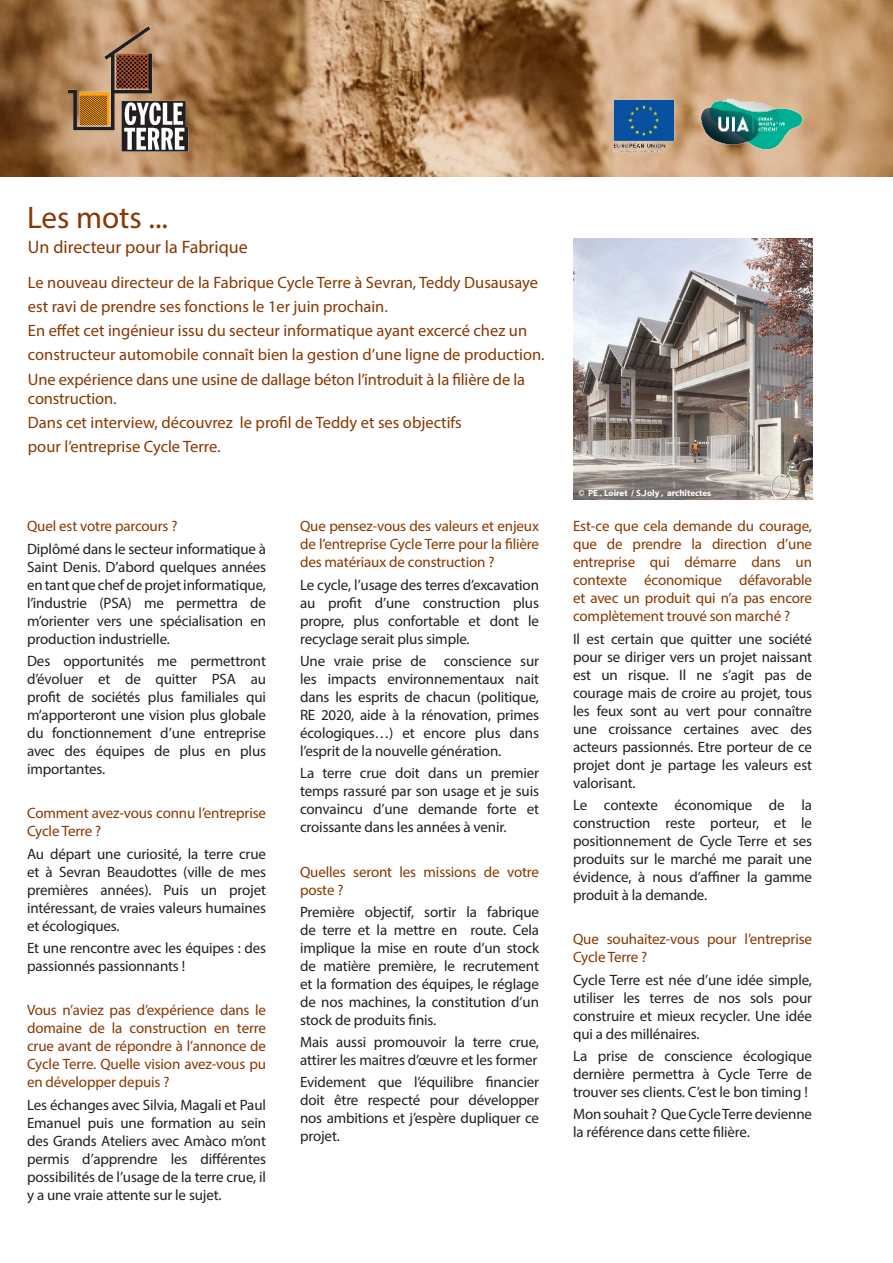
<style>
.page{position:relative;width:893px;height:1263px;background:#fff}
.page>*{position:absolute;margin:0;border:0;box-sizing:border-box;transform-origin:0 0}
.t1{font:31.2px "Myriad Pro";color:#893700}
.t2{font:18px "Myriad Pro";color:#893700}
.t3{font:16.5px/19.8px "Myriad Pro";color:#893700}
.t4{font:15px/18px "Myriad Pro";letter-spacing:-.01em;color:#231f20;text-align:justify}
.t5{font:15px/18px "Myriad Pro";letter-spacing:-.01em;color:#893700}
.t6{font:700 9px "Myriad Pro";color:#fff}
</style>
<div class="page">
<img style="left:0;top:0;width:893px;height:176px">
<img style="left:68px;top:26px;width:132px;height:131px">
<img style="left:598px;top:83px;width:220px;height:82px">
<img style="left:573px;top:238px;width:239px;height:262px">
<p class="t1" style="left:27px;top:198px;width:142px">Les mots ...</p>
<p class="t2" style="left:28px;top:236px;width:221px">Un directeur pour la Fabrique</p>
<p class="t3" style="left:28px;top:273px;width:512px">Le nouveau directeur de la Fabrique Cycle Terre à Sevran, Teddy Dusausaye</p>
<p class="t3" style="left:28px;top:297px;width:361px">est ravi de prendre ses fonctions le 1er juin prochain.</p>
<p class="t3" style="left:28px;top:321px;width:501px">En effet cet ingénieur issu du secteur informatique ayant excercé chez un</p>
<p class="t3" style="left:28px;top:345px;width:518px">constructeur automobile connaît bien la gestion d’une ligne de production.</p>
<p class="t3" style="left:28px;top:369px;width:499px">Une expérience dans une usine de dallage béton l’introduit à la filière de la construction.</p>
<p class="t3" style="left:28px;top:413px;width:435px">Dans cet interview, découvrez le profil de Teddy et ses objectifs</p>
<p class="t3" style="left:28px;top:437px;width:194px">pour l’entreprise Cycle Terre.</p>
<p class="t5" style="left:27px;top:517px;width:152px">Quel est votre parcours ?</p>
<p class="t4" style="left:27px;top:539px;width:240px">Diplômé dans le secteur informatique à Saint Denis. D’abord quelques années en tant que chef de projet informatique, l’industrie (PSA) me permettra de m’orienter vers une spécialisation en production industrielle.</p>
<p class="t4" style="left:27px;top:652px;width:240px">Des opportunités me permettront d’évoluer et de quitter PSA au profit de sociétés plus familiales qui m’apporteront une vision plus globale du fonctionnement d’une entreprise avec des équipes de plus en plus importantes.</p>
<p class="t5" style="left:27px;top:804px;width:240px">Comment avez-vous connu l’entreprise<br>Cycle Terre ?</p>
<p class="t4" style="left:27px;top:844px;width:240px">Au départ une curiosité, la terre crue et à Sevran Beaudottes (ville de mes premières années). Puis un projet intéressant, de vraies valeurs humaines et écologiques.</p>
<p class="t4" style="left:27px;top:939px;width:240px">Et une rencontre avec les équipes : des passionnés passionnants !</p>
<p class="t5" style="left:27px;top:1001px;width:240px;text-align:justify">Vous n’aviez pas d’expérience dans le domaine de la construction en terre crue avant de répondre à l’annonce de Cycle Terre. Quelle vision avez-vous pu en développer depuis ?</p>
<p class="t4" style="left:27px;top:1095px;width:240px">Les échanges avec Silvia, Magali et Paul Emanuel puis une formation au sein des Grands Ateliers avec Amàco m’ont permis d’apprendre les différentes possibilités de l’usage de la terre crue, il y a une vraie attente sur le sujet.</p>
<p class="t5" style="left:300px;top:517px;width:240px;text-align:justify">Que pensez-vous des valeurs et enjeux de l’entreprise Cycle Terre pour la filière des matériaux de construction ?</p>
<p class="t4" style="left:300px;top:575px;width:240px">Le cycle, l’usage des terres d’excavation au profit d’une construction plus propre, plus confortable et dont le recyclage serait plus simple.</p>
<p class="t4" style="left:300px;top:652px;width:240px">Une vraie prise de conscience sur les impacts environnementaux nait dans les esprits de chacun (politique, RE 2020, aide à la rénovation, primes écologiques…) et encore plus dans l’esprit de la nouvelle génération.</p>
<p class="t4" style="left:300px;top:764px;width:240px">La terre crue doit dans un premier temps rassuré par son usage et je suis convaincu d’une demande forte et croissante dans les années à venir.</p>
<p class="t5" style="left:300px;top:862px;width:240px">Quelles seront les missions de votre poste ?</p>
<p class="t4" style="left:300px;top:903px;width:240px">Première objectif, sortir la fabrique de terre et la mettre en route. Cela implique la mise en route d’un stock de matière première, le recrutement et la formation des équipes, le réglage de nos machines, la constitution d’un stock de produits finis.</p>
<p class="t4" style="left:300px;top:1033px;width:240px">Mais aussi promouvoir la terre crue, attirer les maitres d’œuvre et les former</p>
<p class="t4" style="left:300px;top:1073px;width:240px">Evidement que l’équilibre financier doit être respecté pour développer nos ambitions et j’espère dupliquer ce projet.</p>
<p class="t6" style="left:578px;top:487px;width:134px">© PE . Loiret / S.Joly , architectes</p>
<p class="t5" style="left:573px;top:517px;width:240px;text-align:justify">Est-ce que cela demande du courage, que de prendre la direction d’une entreprise qui démarre dans un contexte économique défavorable et avec un produit qui n’a pas encore complètement trouvé son marché ?</p>
<p class="t4" style="left:573px;top:629px;width:240px">Il est certain que quitter une société pour se diriger vers un projet naissant est un risque. Il ne s’agit pas de courage mais de croire au projet, tous les feux sont au vert pour connaître une croissance certaines avec des acteurs passionnés. Etre porteur de ce projet dont je partage les valeurs est valorisant.</p>
<p class="t4" style="left:573px;top:796px;width:240px">Le contexte économique de la construction reste porteur, et le positionnement de Cycle Terre et ses produits sur le marché me parait une évidence, à nous d’affiner la gamme produit à la demande.</p>
<p class="t5" style="left:573px;top:930px;width:240px">Que souhaitez-vous pour l’entreprise<br>Cycle Terre ?</p>
<p class="t4" style="left:573px;top:970px;width:240px">Cycle Terre est née d’une idée simple, utiliser les terres de nos sols pour construire et mieux recycler. Une idée qui a des millénaires.</p>
<p class="t4" style="left:573px;top:1047px;width:240px">La prise de conscience écologique dernière permettra à Cycle Terre de trouver ses clients. C’est le bon timing !</p>
<p class="t4" style="left:573px;top:1105px;width:240px">Mon souhait ? Que Cycle Terre devienne la référence dans cette filière.</p>
</div>
